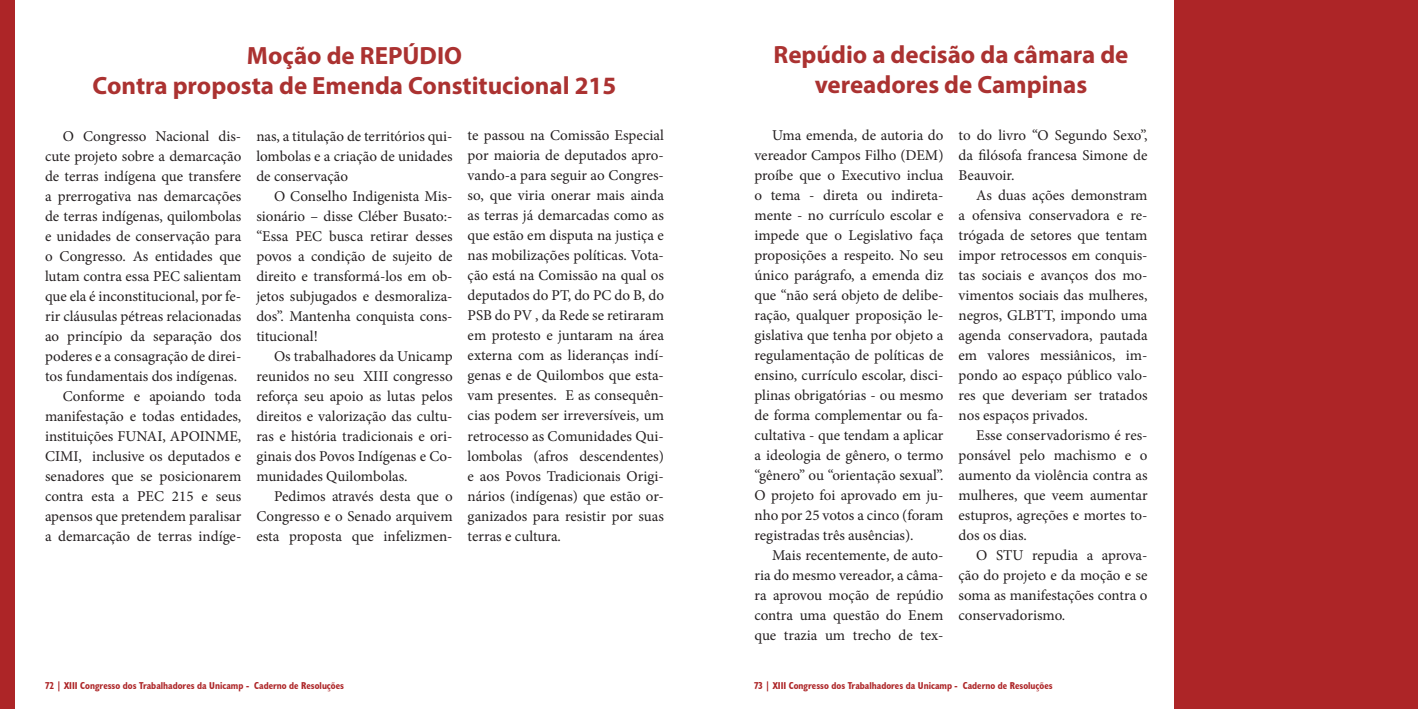
<style>
.page{position:relative;width:1418px;height:709px;background:#fff}
.page>*{position:absolute;margin:0;border:0;box-sizing:border-box;transform-origin:0 0}
.t1{font:700 25px/30px "Myriad Pro";color:#ab3231;text-align:center}
.t2{font:15px/20px "Minion Pro";color:#231e1f;text-align:justify}
.t3{font:700 condensed 10px "Humanist 521 BT";color:#ad2527}
</style>
<div class="page">
<div style="left:0;top:0;width:15px;height:709px;background:#ad2527"></div>
<div style="left:1174px;top:0;width:243px;height:709px;background:#ad2527"></div>
<h1 class="t1" style="left:93px;top:40px;width:525px">Moção de REPÚDIO<br>Contra proposta de Emenda Constitucional 215</h1>
<p class="t2" style="left:45px;top:126px;width:198px;text-align:right">O Congresso Nacional dis&shy;cute projeto sobre a demarcação de terras indígena que transfere a prerrogativa nas demarcações de terras indígenas, quilombolas e unidades de conservação para o Congresso. As entidades que lutam contra essa PEC salientam que ela é inconstitucional, por fe&shy;rir cláusulas pétreas relacionadas ao princípio da separação dos poderes e a consagração de direi&shy;tos fundamentais dos indígenas.<br>Conforme e apoiando toda manifestação e todas entidades, instituições FUNAI, APOINME,<br>CIMI, inclusive os deputados e senadores que se posicionarem contra esta a PEC 215 e seus apensos que pretendem paralisar a demarcação de terras indíge-</p>
<p class="t2" style="left:256px;top:126px;width:198px">nas, a titulação de territórios qui&shy;lombolas e a criação de unidades de conservação</p>
<p class="t2" style="left:256px;top:186px;width:198px;text-indent:18px">O Conselho Indigenista Mis&shy;sionário – disse Cléber Busato:- “Essa PEC busca retirar desses povos a condição de sujeito de direito e transformá-los em ob&shy;jetos subjugados e desmoraliza&shy;dos”. Mantenha conquista cons&shy;titucional!</p>
<p class="t2" style="left:256px;top:346px;width:198px;text-indent:18px">Os trabalhadores da Unicamp reunidos no seu XIII congresso reforça seu apoio as lutas pelos direitos e valorização das cultu&shy;ras e história tradicionais e ori&shy;ginais dos Povos Indígenas e Co&shy;munidades Quilombolas.</p>
<p class="t2" style="left:256px;top:486px;width:198px;text-indent:18px">Pedimos através desta que o Congresso e o Senado arquivem esta proposta que infelizmen-</p>
<p class="t2" style="left:467px;top:126px;width:198px">te passou na Comissão Especial por maioria de deputados apro&shy;vando-a para seguir ao Congres&shy;so, que viria onerar mais ainda as terras já demarcadas como as que estão em disputa na justiça e nas mobilizações políticas. Vota&shy;ção está na Comissão na qual os deputados do PT, do PC do B, do PSB do PV , da Rede se retiraram em protesto e juntaram na área externa com as lideranças indí&shy;genas e de Quilombos que esta&shy;vam presentes. E as consequên&shy;cias podem ser irreversíveis, um retrocesso as Comunidades Qui&shy;lombolas (afros descendentes) e aos Povos Tradicionais Origi&shy;nários (indígenas) que estão or&shy;ganizados para resistir por suas terras e cultura.</p>
<h1 class="t1" style="left:773px;top:39px;width:356px">Repúdio a decisão da câmara de vereadores de Campinas</h1>
<p class="t2" style="left:754px;top:125px;width:190px;text-indent:18px">Uma emenda, de autoria do vereador Campos Filho (DEM) proíbe que o Executivo inclua o tema - direta ou indireta&shy;mente - no currículo escolar e impede que o Legislativo faça proposições a respeito. No seu único parágrafo, a emenda diz que “não será objeto de delibe&shy;ração, qualquer proposição le&shy;gislativa que tenha por objeto a regulamentação de políticas de ensino, currículo escolar, disci&shy;plinas obrigatórias - ou mesmo de forma complementar ou fa&shy;cultativa - que tendam a aplicar a ideologia de gênero, o termo “gênero” ou “orientação sexual”.<br>O projeto foi aprovado em ju&shy;nho por 25 votos a cinco (foram registradas três ausências).</p>
<p class="t2" style="left:754px;top:545px;width:190px;text-indent:18px">Mais recentemente, de auto&shy;ria do mesmo vereador, a câma&shy;ra aprovou moção de repúdio contra uma questão do Enem que trazia um trecho de tex-</p>
<p class="t2" style="left:958px;top:125px;width:190px">to do livro “O Segundo Sexo”, da filósofa francesa Simone de Beauvoir.</p>
<p class="t2" style="left:958px;top:185px;width:190px;text-indent:18px">As duas ações demonstram a ofensiva conservadora e re&shy;trógada de setores que tentam impor retrocessos em conquis&shy;tas sociais e avanços dos mo&shy;vimentos sociais das mulheres, negros, GLBTT, impondo uma agenda conservadora, pautada em valores messiânicos, im&shy;pondo ao espaço público valo&shy;res que deveriam ser tratados nos espaços privados.</p>
<p class="t2" style="left:958px;top:425px;width:190px;text-indent:18px">Esse conservadorismo é res&shy;ponsável pelo machismo e o aumento da violência contra as mulheres, que veem aumentar estupros, agreções e mortes to&shy;dos os dias.</p>
<p class="t2" style="left:958px;top:545px;width:190px;text-indent:18px">O STU repudia a aprova&shy;ção do projeto e da moção e se soma as manifestações contra o conservadorismo.</p>
<p class="t3" style="left:45px;top:679px;width:300px">72 | XIII Congresso dos Trabalhadores da Unicamp - Caderno de Resoluções</p>
<p class="t3" style="left:754px;top:679px;width:300px">73 | XIII Congresso dos Trabalhadores da Unicamp - Caderno de Resoluções</p>
</div>
